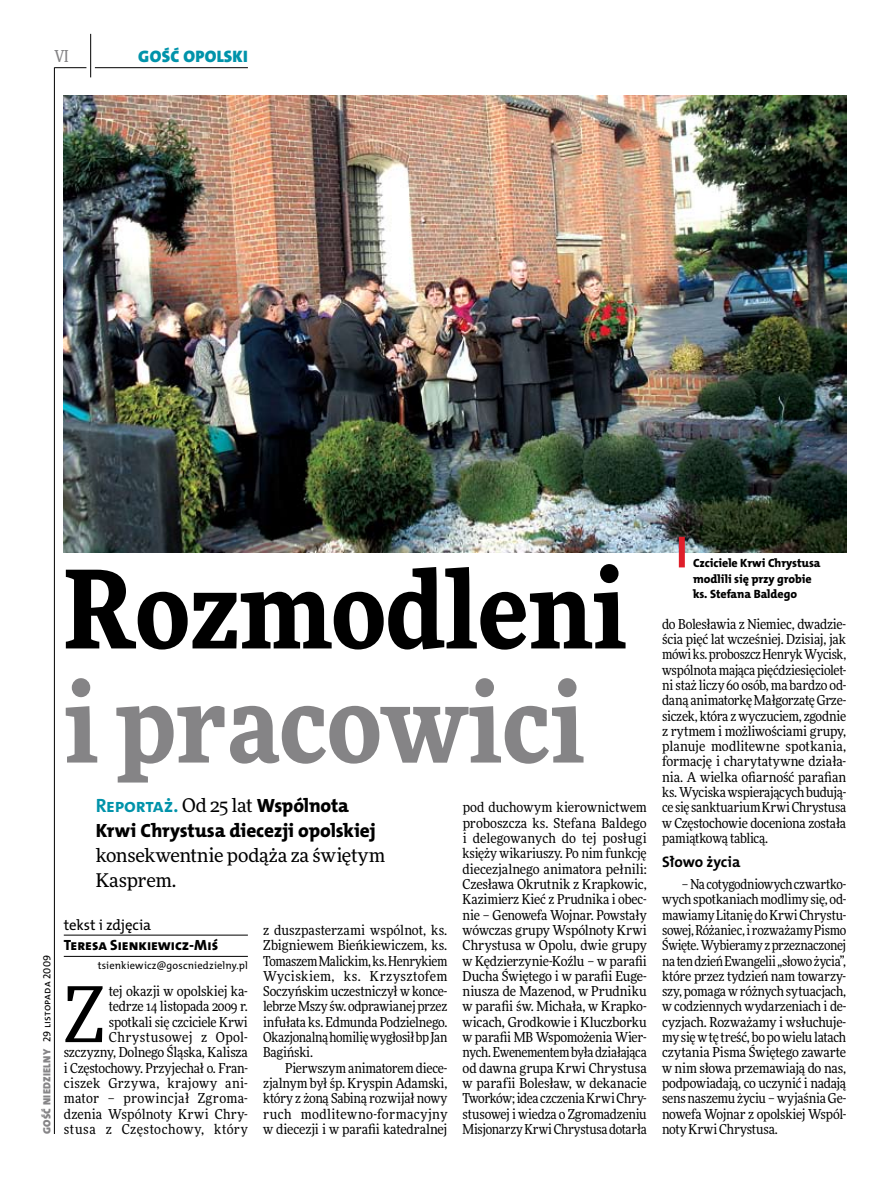
<style>
.page{position:relative;width:893px;height:1191px;background:#fff}
.page>*{position:absolute;margin:0;border:0;box-sizing:border-box;transform-origin:0 0}
.t1{font:900 108px "Freeday Narrow";color:#000}
.t2{font:900 108px "Freeday Narrow";color:#858486}
.t3{font:76.95px "Freeday Narrow News";color:#000}
.t4{font:19.35px "The Mix HP8 Ex Bld";letter-spacing:-.01em;color:#000}
.t5{font:19.35px "The Mix HP7 Bld";letter-spacing:-.015em;color:#0093aa}
.t6{font:18.9px/24.9px "Freeday News";letter-spacing:-.015em;color:#000}
.t7{font:16.65px "The Mix HP9 Blk";letter-spacing:.02em;color:#0093aa}
.t8{font:500 16.5px "Freeday Narrow";color:#858486;scale:.9 1}
.t9{font:15.3px "The Mix HP7 Bld";color:#000}
.t10{font:14.85px "The Mix HP8 Ex Bld";color:#000}
.t11{font:14.85px "The Mix HP5 Plain";color:#000}
.t12{font:13.65px/15.3px "Freeday Narrow News";letter-spacing:-.01em;color:#000;text-align:justify}
.t13{font:12px/15.3px "The Mix HP8 Ex Bld";letter-spacing:-.005em;color:#000}
.t14{font:10.5px "The Mix HP5 Plain";letter-spacing:.015em;color:#000}
.s1{font-family:"The Mix HP9 Blk";color:#858486}
.s2{font-family:"Freeday News";font-size:18.9px;color:#000}
.s3{font-family:"The Mix HP8 Ex Bld";color:#000}
</style>
<div class="page">
<hr style="left:54px;top:67px;width:1px;height:1067px;background:#000">
<hr style="left:90px;top:34px;width:1px;height:43px;background:#000">
<hr style="left:54px;top:67px;width:32px;height:1px;background:#000">
<hr style="left:95px;top:67px;width:153px;height:1px;background:#000">
<img style="left:64px;top:95px;width:782px;height:457px">
<div style="left:679px;top:537px;width:6px;height:30px;background:#df1f2a"></div>
<hr style="left:64px;top:935px;width:184px;height:1px;background:#000">
<hr style="left:64px;top:956px;width:184px;height:1px;background:#000">
<p class="t8" style="left:54px;top:46px;width:17px">VI</p>
<p class="t7" style="left:138px;top:46px;width:111px">GOŚĆ OPOLSKI</p>
<p class="t14" style="left:40px;top:1134px;width:180px;rotate:-90deg"><span class="s1">GOŚĆ NIEDZIELNY</span> 29 listopada 2009</p>
<h1 class="t1" style="left:64px;top:539px;width:565px">Rozmodleni</h1>
<h1 class="t2" style="left:64px;top:653px;width:523px">i pracowici</h1>
<h3 class="t5" style="left:96px;top:793px;width:255px">Reportaż. <span class="s2">Od 25 lat</span> <span class="s3">Wspólnota</span></h3>
<h3 class="t4" style="left:96px;top:818px;width:282px">Krwi Chrystusa diecezji opolskiej</h3>
<h3 class="t6" style="left:96px;top:842px;width:291px">konsekwentnie podąża za świętym<br>Kasprem.</h3>
<p class="t11" style="left:64px;top:915px;width:89px">tekst i zdjęcia</p>
<p class="t10" style="left:64px;top:935px;width:156px">Teresa Sienkiewicz-Miś</p>
<p class="t14" style="left:98px;top:959px;width:152px">tsienkiewicz@goscniedzielny.pl</p>
<p class="t12" style="left:263px;top:922px;width:186px">z duszpasterzami wspólnot, ks.<br>Zbigniewem Bieńkiewiczem, ks.<br>Tomaszem Malickim, ks. Henrykiem Wyciskiem, ks. Krzysztofem Soczyńskim uczestniczył w konce&shy;lebrze Mszy św. odprawianej przez infułata ks. Edmunda Podzielnego.<br>Okazjonalną homilię wygłosił bp Jan Bagiński.</p>
<p class="t12" style="left:263px;top:1060px;width:186px;text-indent:22px">Pierwszym animatorem diece&shy;zjalnym był śp. Kryspin Adamski, który z żoną Sabiną rozwijał nowy ruch modlitewno-formacyjny w diecezji i w parafii katedralnej</p>
<p class="t12" style="left:64px;top:983px;width:186px;text-align:right">tej okazji w opolskiej ka-<br>tedrze 14 listopada 2009 r. spotkali się czciciele Krwi<br>Chrystusowej z Opol&shy;szczyzny, Dolnego Śląska, Kalisza i Częstochowy. Przyjechał o. Fran&shy;ciszek Grzywa, krajowy ani&shy;mator – prowincjał Zgroma&shy;dzenia Wspólnoty Krwi Chry&shy;stusa z Częstochowy, który</p>
<h2 class="t3" style="left:64px;top:967px;width:42px">Z</h2>
<p class="t12" style="left:463px;top:799px;width:186px">pod duchowym kierownictwem proboszcza ks. Stefana Baldego i delegowanych do tej posługi księży wikariuszy. Po nim funkcję diecezjalnego animatora pełnili:<br>Czesława Okrutnik z Krapkowic, Kazimierz Kieć z Prudnika i obec&shy;nie – Genowefa Wojnar. Powstały wówczas grupy Wspólnoty Krwi Chrystusa w Opolu, dwie grupy w Kędzierzynie-Koźlu – w parafii Ducha Świętego i w parafii Euge&shy;niusza de Mazenod, w Prudniku w parafii św. Michała, w Krapko&shy;wicach, Grodkowie i Kluczborku w parafii MB Wspomożenia Wier&shy;nych. Ewenementem była działająca od dawna grupa Krwi Chrystusa w parafii Bolesław, w dekanacie Tworków; idea czczenia Krwi Chry&shy;stusowej i wiedza o Zgromadzeniu Misjonarzy Krwi Chrystusa dotarła</p>
<p class="t13" style="left:693px;top:556px;width:129px">Czciciele Krwi Chrystusa modlili się przy grobie ks. Stefana Baldego</p>
<p class="t12" style="left:662px;top:616px;width:186px">do Bolesławia z Niemiec, dwadzie&shy;ścia pięć lat wcześniej. Dzisiaj, jak mówi ks.proboszcz Henryk Wycisk, wspólnota mająca pięćdziesięciolet&shy;ni staż liczy 60 osób, ma bardzo od&shy;daną animatorkę Małgorzatę Grze&shy;siczek, która z wyczuciem, zgodnie z rytmem i możliwościami grupy, planuje modlitewne spotkania, formację i charytatywne działa&shy;nia. A wielka ofiarność parafian ks. Wyciska wspierających budują&shy;ce się sanktuarium Krwi Chrystusa w Częstochowie doceniona została pamiątkową tablicą.</p>
<p class="t9" style="left:662px;top:852px;width:80px">Słowo życia</p>
<p class="t12" style="left:662px;top:876px;width:186px;text-indent:20px">– Na cotygodniowych czwartko&shy;wych spotkaniach modlimy się, od&shy;mawiamy Litanię doKrwi Chrystu&shy;sowej, Różaniec, i rozważamy Pismo Święte. Wybieramy zprzeznaczonej na ten dzień Ewangelii „słowo życia”, które przez tydzień nam towarzy&shy;szy, pomaga wróżnych sytuacjach, w codziennych wydarzeniach i de&shy;cyzjach. Rozważamy i wsłuchuje&shy;my się wtę treść, bopowielu latach czytania Pisma Świętego zawarte w nim słowa przemawiają do nas, podpowiadają, co uczynić i nadają sens naszemu życiu – wyjaśnia Ge&shy;nowefa Wojnar z opolskiej Wspól&shy;noty Krwi Chrystusa.</p>
</div>
